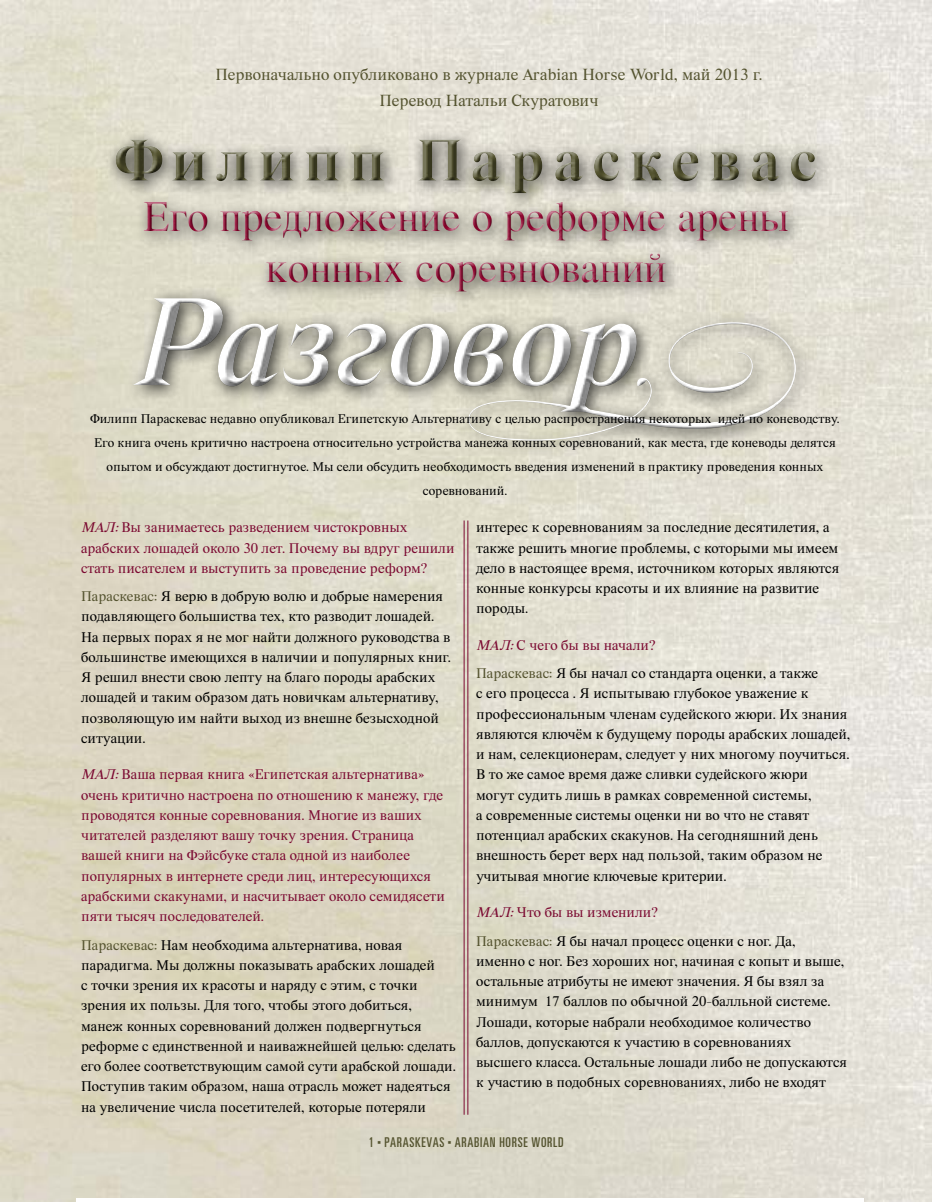
<style>
.page{position:relative;width:932px;height:1202px;background:#fff}
.page>*{position:absolute;margin:0;border:0;box-sizing:border-box;transform-origin:0 0}
.t1{font:italic 500 133.5px "Vremena";color:#fff}
.t2{font:700 63px "Vremena";letter-spacing:.14em;color:#54532f}
.t3{font:43.5px/51px "Times";color:#92042e;text-align:center}
.t4{font:17.25px/25.2px "Vremena";color:#54532f;text-align:center}
.t5{font:15px/20.2px "Vremena";color:#000}
.t6{font:15px/20.2px "Vremena";color:#7b0931}
.t7{font:13.5px/24px "Vremena";color:#000;text-align:center}
.t8{font:ultra-condensed 13.5px "Univers";letter-spacing:.05em;color:#54532f}
.s1{font-family:"Bickham Script MM End 600";font-weight:400;font-style:normal;font-size:129px}
.s2{font-style:italic}
.s3{color:#54532f}
.s4{font-style:italic;color:#7b0931}
.s5{color:#7b0931}
.s6{font-family:"Universal Newswith Comm Pi";font-stretch:normal;font-size:10.5px}
</style>
<div class="page">
<img style="left:0;top:0;width:932px;height:1202px">
<hr style="left:467px;top:520px;width:1px;height:594px;background:#7b0931">
<hr style="left:463px;top:520px;width:1px;height:594px;background:#7b0931">
<div style="left:126px;top:288px;width:685px;height:169px;background:#dfdccb"></div>
<div style="left:120px;top:299px;width:688px;height:154px;background:#000;opacity:.75"></div>
<div style="left:105px;top:129px;width:726px;height:180px;background:#000;opacity:.75"></div>
<div style="left:103px;top:128px;width:725px;height:168px;background:#e4e1d5"></div>
<div style="left:103px;top:133px;width:725px;height:170px;background:#000;opacity:.75"></div>
<hr style="left:76px;top:1198px;width:788px;height:4px;background:#fff">
<p class="t4" style="left:215px;top:63px;width:548px">Первоначально опубликовано в журнале Arabian Horse World, май 2013 г.<br>Перевод Натальи Скуратович</p>
<h2 class="t2" style="left:115px;top:123px;width:703px">Филипп Параскевас</h2>
<h3 class="t3" style="left:143px;top:188px;width:647px">Его предложение о реформе арены конных соревнований</h3>
<h1 class="t1" style="left:129px;top:266px;width:842px">Разговор<span class="s1">$</span></h1>
<p class="t7" style="left:90px;top:407px;width:751px">Филипп Параскевас недавно опубликовал Египетскую Альтернативу с целью распространения некоторых идей по коневодству.<br>Его книга очень критично настроена относительно устройства манежа конных соревнований, как места, где коневоды делятся опытом и обсуждают достигнутое. Мы сели обсудить необходимость введения изменений в практику проведения конных соревнований.</p>
<p class="t6" style="left:81px;top:518px;width:375px"><span class="s2">МАЛ:</span> Вы занимаетесь разведением чистокровных арабских лошадей около 30 лет. Почему вы вдруг решили стать писателем и выступить за проведение реформ?</p>
<p class="t5" style="left:81px;top:587px;width:371px"><span class="s3">Параскевас:</span> Я верю в добрую волю и добрые намерения подавляющего большиства тех, кто разводит лошадей.<br>На первых порах я не мог найти должного руководства в большинстве имеющихся в наличии и популярных книг.<br>Я решил внести свою лепту на благо породы арабских лошадей и таким образом дать новичкам альтернативу, позволяющую им найти выход из внешне безысходной ситуации.</p>
<p class="t6" style="left:81px;top:765px;width:365px"><span class="s2">МАЛ:</span> Ваша первая книга «Египетская альтернатива» очень критично настроена по отношению к манежу, где проводятся конные соревнования. Многие из ваших читателей разделяют вашу точку зрения. Страница вашей книги на Фэйсбуке стала одной из наиболее популярных в интернете среди лиц, интересующихся арабскими скакунами, и насчитывает около семидясети пяти тысяч последователей.</p>
<p class="t5" style="left:81px;top:935px;width:376px"><span class="s3">Параскевас:</span> Нам необходима альтернатива, новая парадигма. Мы должны показывать арабских лошадей<br>с точки зрения их красоты и наряду с этим, с точки зрения их пользы. Для того, чтобы этого добиться, манеж конных соревнований должен подвергнуться реформе с единственной и наиважнейшей целью: сделать его более соответствующим самой сути арабской лошади.<br>Поступив таким образом, наша отрасль может надеяться на увеличение числа посетителей, которые потеряли</p>
<p class="t5" style="left:476px;top:518px;width:365px">интерес к соревнованиям за последние десятилетия, а также решить многие проблемы, с которыми мы имеем дело в настоящее время, источником которых являются конные конкурсы красоты и их влияние на развитие породы.</p>
<p class="t5" style="left:476px;top:631px;width:343px;line-height:28.3px"><span class="s4">МАЛ:</span> <span class="s5">С чего бы вы начали?<br></span><span class="s3">Параскевас:</span> Я бы начал со стандарта оценки, а также</p>
<p class="t5" style="left:476px;top:684px;width:376px">с его процесса . Я испытываю глубокое уважение к профессиональным членам судейского жюри. Их знания являются ключём к будущему породы арабских лошадей, и нам, селекционерам, следует у них многому поучиться.<br>В то же самое время даже сливки судейского жюри<br>могут судить лишь в рамках современной системы,<br>а современные системы оценки ни во что не ставят потенциал арабских скакунов. На сегодняшний день внешность берет верх над пользой, таким образом не учитывая многие ключевые критерии.</p>
<p class="t5" style="left:476px;top:899px;width:321px;line-height:28.3px"><span class="s4">МАЛ:</span> <span class="s5">Что бы вы изменили?<br></span><span class="s3">Параскевас:</span> Я бы начал процесс оценки с ног. Да,</p>
<p class="t5" style="left:476px;top:951px;width:372px">именно с ног. Без хороших ног, начиная с копыт и выше, остальные атрибуты не имеют значения. Я бы взял за минимум 17 баллов по обычной 20-балльной системе.<br>Лошади, которые набрали необходимое количество баллов, допускаются к участию в соревнованиях высшего класса. Остальные лошади либо не допускаются к участию в подобных соревнованиях, либо не входят</p>
<p class="t8" style="left:369px;top:1134px;width:196px">1 <span class="s6">b</span> PARASKEVAS <span class="s6">b</span> ARABIAN HORSE WORLD</p>
</div>
